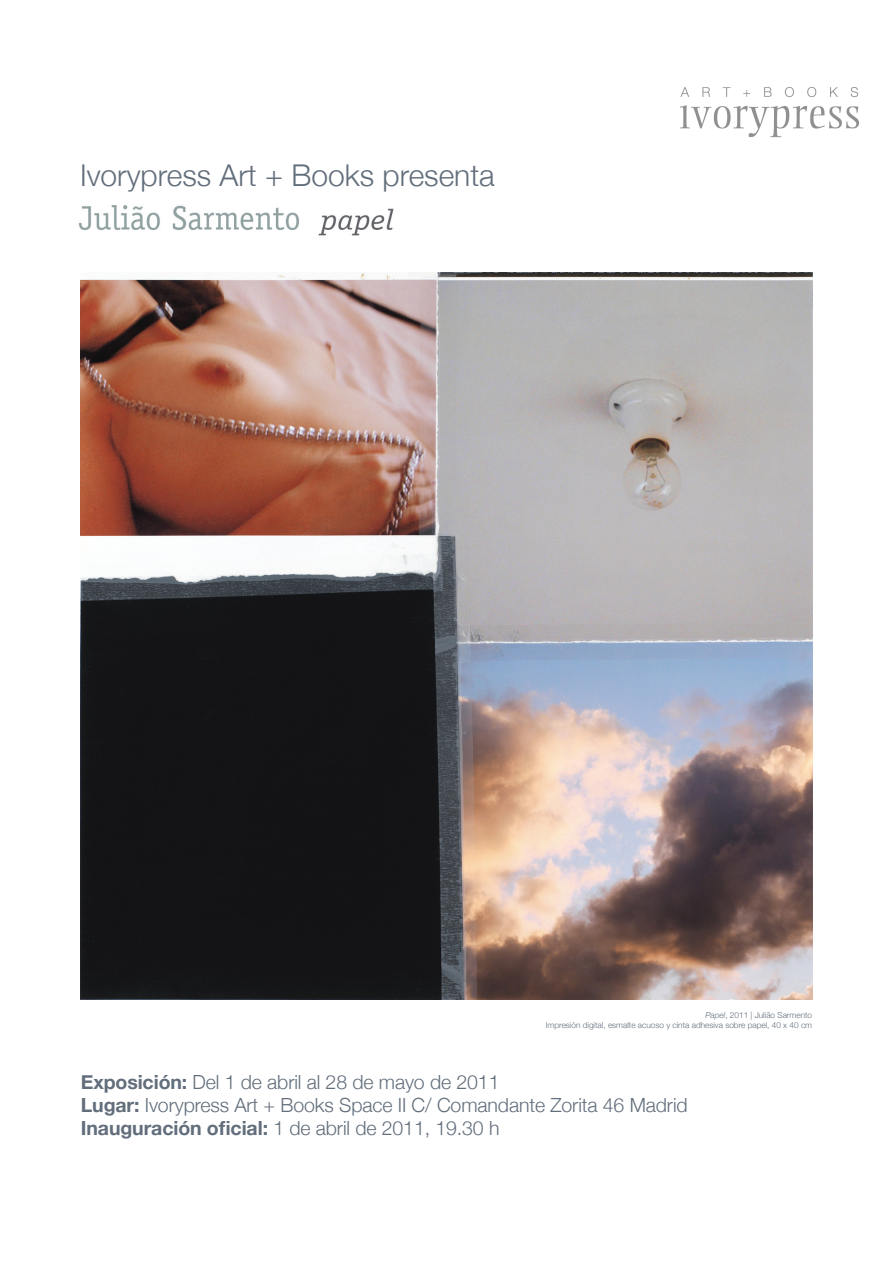
<style>
.page{position:relative;width:893px;height:1263px;background:#fff}
.page>*{position:absolute;margin:0;border:0;box-sizing:border-box;transform-origin:0 0}
.t1{font:300 30px "Helvetica Neue";color:#626e7b}
.t2{font:300 19.5px/23.4px "Helvetica Neue";letter-spacing:-.005em;color:#626e7b}
.t3{font:300 8.25px/9.9px "Helvetica Neue";color:#626e7b;text-align:right}
.s1{font-style:italic}
.s2{font-weight:700}
</style>
<div class="page">
<img style="left:680px;top:87px;width:179px;height:51px">
<img style="left:81px;top:272px;width:731px;height:727px">
<img style="left:78px;top:205px;width:316px;height:31px">
<h1 class="t1" style="left:80px;top:157px;width:416px">Ivorypress Art + Books presenta</h1>
<p class="t3" style="left:546px;top:1010px;width:268px"><span class="s1">Papel</span>, 2011 | Julião Sarmento<br>Impresión digital, esmalte acuoso y cinta adhesiva sobre papel, 40 x 40 cm</p>
<p class="t2" style="left:81px;top:1069px;width:608px"><span class="s2">Exposición:</span> Del 1 de abril al 28 de mayo de 2011<br><span class="s2">Lugar:</span> Ivorypress Art + Books Space II C/ Comandante Zorita 46 Madrid<br><span class="s2">Inauguración oficial:</span> 1 de abril de 2011, 19.30 h</p>
</div>
